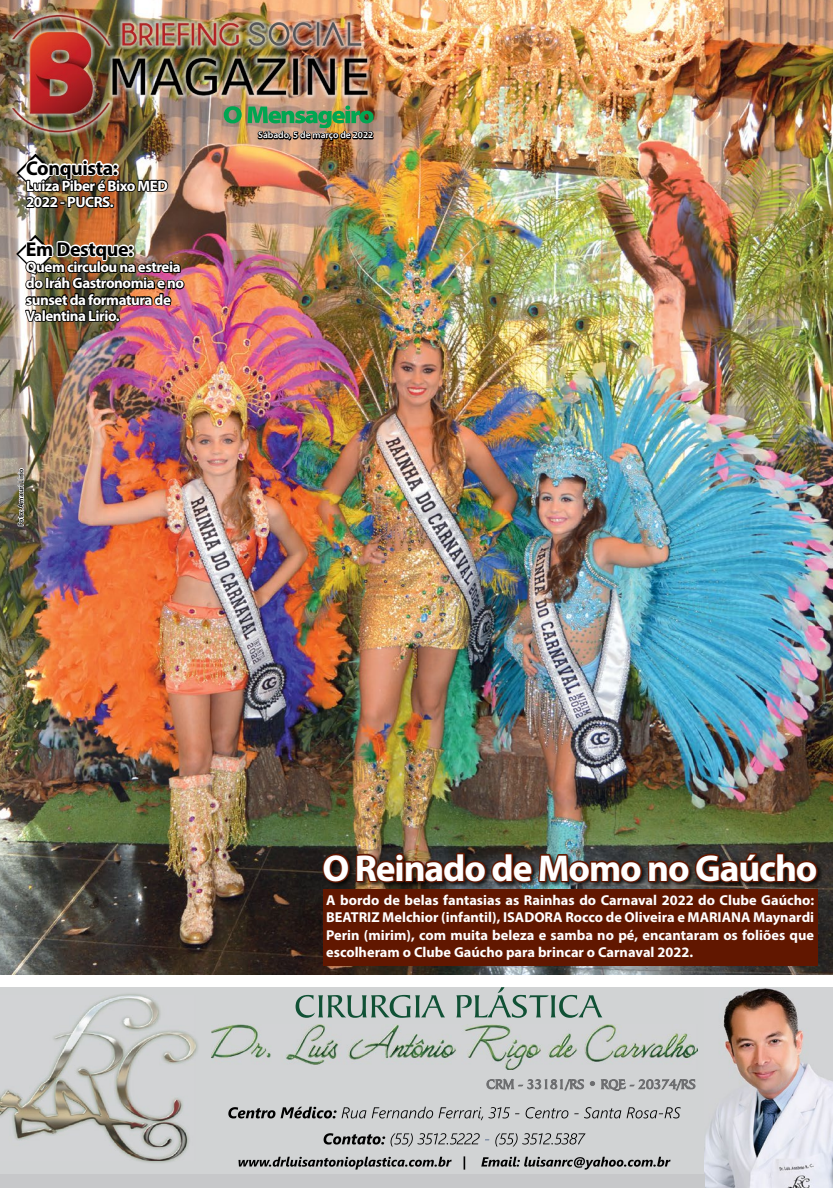
<style>
.page{position:relative;width:833px;height:1188px;background:#fff}
.page>*{position:absolute;margin:0;border:0;box-sizing:border-box;transform-origin:0 0}
.t1{font:700 37.5px "Myriad Pro";letter-spacing:-.03em;color:#fff}
.t2{font:700 20px "Myriad Pro";letter-spacing:-.02em;color:#000}
.t3{font:700 15px/16.2px "Myriad Pro";letter-spacing:-.03em;color:#fff}
.t4{font:700 14.38px/17.5px "Myriad Pro";color:#fff;text-align:justify}
.t5{font:600 9.5px "Myriad Pro";color:#fff}
.t6{font:600 7.5px "Myriad Pro";color:#000}
</style>
<div class="page">
<img style="left:0;top:0;width:833px;height:975px">
<svg style="left:17px;top:468px;width:8px;height:59px"></svg>
<img style="left:7px;top:10px;width:364px;height:126px">
<img style="left:224px;top:105px;width:150px;height:42px">
<div style="left:321px;top:851px;width:502px;height:37px;background:#000;opacity:.75"></div>
<svg style="left:321px;top:850px;width:498px;height:34px;background:#44261b"></svg>
<div style="left:322px;top:888px;width:495px;height:77px;background:#611700"></div>
<div style="left:0;top:987px;width:704px;height:186px;background:#d1d3d4"></div>
<svg style="left:295px;top:987px;width:307px;height:30px;background:#a8b8b2"></svg>
<div style="left:0;top:991px;width:200px;height:173px;background:#d1d3d4"></div>
<img style="left:0;top:995px;width:196px;height:165px">
<img style="left:211px;top:1024px;width:486px;height:45px">
<svg style="left:228px;top:1076px;width:468px;height:94px;background:#bdbfc0"></svg>
<img style="left:704px;top:987px;width:129px;height:200px">
<div style="left:0;top:1173px;width:704px;height:14px;background:#c7c8ca"></div>
<img style="left:14px;top:123px;width:171px;height:260px">
<h2 class="t2" style="left:26px;top:155px;width:94px">Conquista:</h2>
<p class="t3" style="left:26px;top:177px;width:143px">Luiza Piber é Bixo MED<br>2022 - PUCRS.</p>
<h2 class="t2" style="left:26px;top:236px;width:109px">Em Destque:</h2>
<p class="t3" style="left:26px;top:258px;width:160px">Quem circulou na estreia do Iráh Gastronomia e no sunset da formatura de<br>Valentina Lirio.</p>
<p class="t6" style="left:16px;top:526px;width:59px;rotate:-90deg">Foto: Amauri Lirio</p>
<p class="t5" style="left:258px;top:129px;width:117px">Sábado, 5 de março de 2022</p>
<h1 class="t1" style="left:322px;top:843px;width:496px">O Reinado de Momo no Gaúcho</h1>
<p class="t4" style="left:326px;top:890px;width:489px">A bordo de belas fantasias as Rainhas do Carnaval 2022 do Clube Gaúcho:<br>BEATRIZ Melchior (infantil), ISADORA Rocco de Oliveira e MARIANA Maynardi Perin (mirim), com muita beleza e samba no pé, encantaram os foliões que escolheram o Clube Gaúcho para brincar o Carnaval 2022.</p>
</div>
